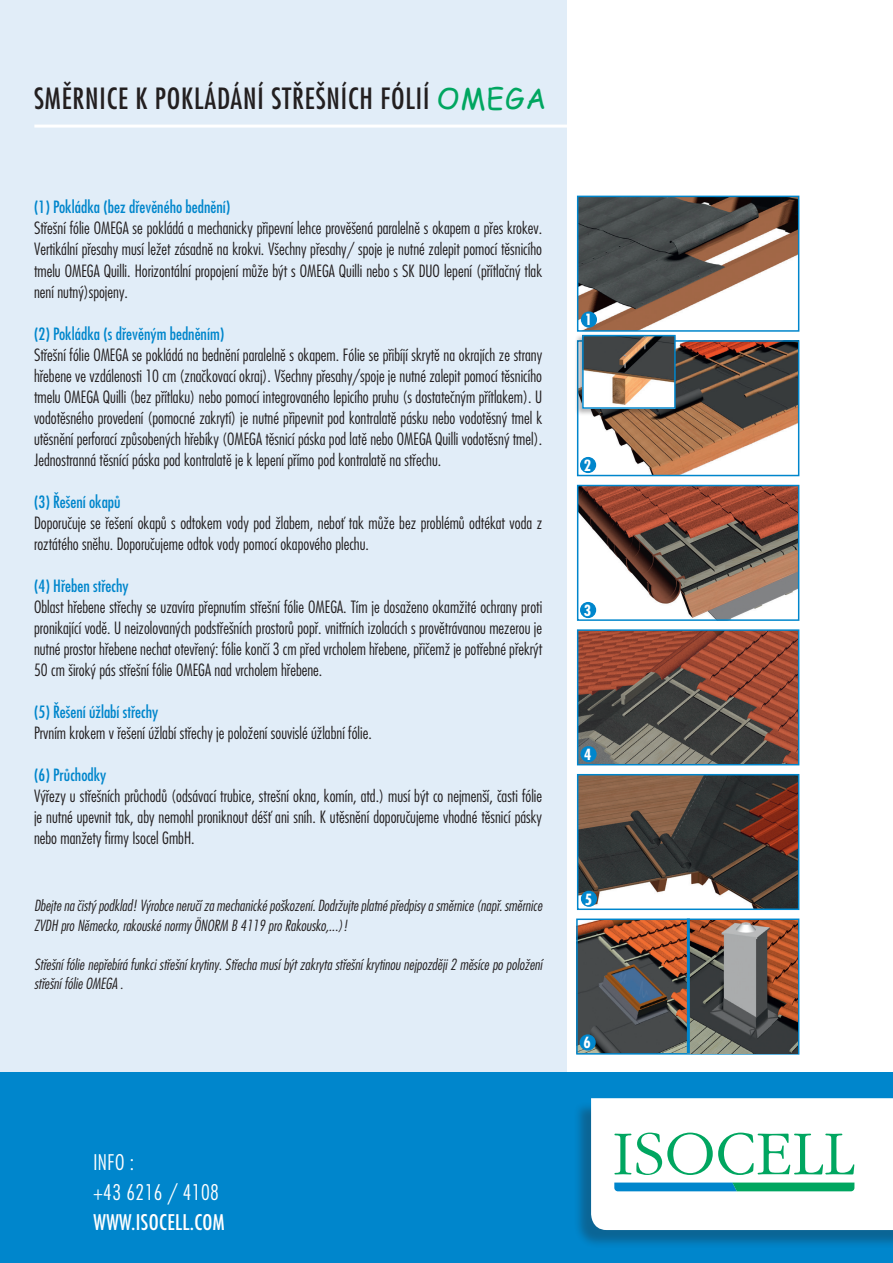
<style>
.page{position:relative;width:893px;height:1263px;background:#fff}
.page>*{position:absolute;margin:0;border:0;box-sizing:border-box;transform-origin:0 0}
.t1{font:500 condensed 28.5px "Futura LT Pro";letter-spacing:.03em;color:#231f20}
.t2{font:300 condensed 21px/30px "Futura LT Pro";letter-spacing:.02em;color:#fff}
.t3{font:500 condensed 21px "Futura LT Pro";letter-spacing:.02em;color:#fff}
.t4{font:300 condensed 16.5px/21px "Futura LT Pro";color:#231f20;text-align:justify}
.t5{font:500 condensed 16.5px "Futura LT Pro";color:#0086cc}
.t6{font:italic 300 condensed 15px/19.5px "Futura LT Pro";color:#231f20}
.t7{font:700 condensed 15px "Futura LT Pro";color:#fff}
.s1{font-family:"Comic Sans MS";font-weight:400;font-stretch:normal;color:#00a660}
</style>
<div class="page">
<div style="left:0;top:0;width:566px;height:1071px;background:#e1edf8"></div>
<hr style="left:34px;top:125px;width:537px;height:3px;background:#fff">
<img style="left:580px;top:199px;width:216px;height:130px">
<div style="left:577px;top:196px;width:222px;height:136px;border:2px solid #0086cc"></div>
<img style="left:580px;top:343px;width:216px;height:130px">
<div style="left:577px;top:340px;width:222px;height:136px;border:2px solid #0086cc"></div>
<img style="left:580px;top:488px;width:216px;height:130px">
<div style="left:577px;top:485px;width:222px;height:136px;border:2px solid #0086cc"></div>
<img style="left:580px;top:632px;width:216px;height:130px">
<div style="left:577px;top:629px;width:222px;height:136px;border:2px solid #0086cc"></div>
<img style="left:580px;top:777px;width:216px;height:130px">
<div style="left:577px;top:774px;width:222px;height:136px;border:2px solid #0086cc"></div>
<img style="left:579px;top:921px;width:108px;height:130px">
<div style="left:576px;top:918px;width:223px;height:136px;border:2px solid #0086cc"></div>
<div style="left:574px;top:333px;width:103px;height:83px;background:#231f20;opacity:.33"></div>
<img style="left:585px;top:338px;width:88px;height:68px">
<div style="left:582px;top:335px;width:94px;height:74px;border:2px solid #0086cc"></div>
<img style="left:690px;top:920px;width:107px;height:133px">
<hr style="left:687px;top:918px;width:3px;height:135px;background:#0086cc">
<div style="left:581px;top:311px;width:16px;height:17px;background:#0086cc;border-radius:50%"></div>
<div style="left:580px;top:457px;width:16px;height:16px;background:#0086cc;border-radius:50%"></div>
<div style="left:580px;top:602px;width:16px;height:16px;background:#0086cc;border-radius:50%"></div>
<div style="left:580px;top:746px;width:17px;height:16px;background:#0086cc;border-radius:50%"></div>
<div style="left:581px;top:891px;width:16px;height:16px;background:#0086cc;border-radius:50%"></div>
<div style="left:580px;top:1034px;width:16px;height:16px;background:#0086cc;border-radius:50%"></div>
<div style="left:0;top:1073px;width:893px;height:190px;background:#0086cc"></div>
<div style="left:573px;top:1101px;width:320px;height:148px;background:#231f20;opacity:.32"></div>
<svg style="left:590px;top:1098px;width:303px;height:132px;background:#dff2ee"></svg>
<h1 class="t1" style="left:34px;top:78px;width:514px">SMĚRNICE K POKLÁDÁNÍ STŘEŠNÍCH FÓLIÍ <span class="s1">OMEGA</span></h1>
<p class="t5" style="left:34px;top:196px;width:198px">(1) Pokládka (bez dřevěného bednění)</p>
<p class="t4" style="left:34px;top:218px;width:510px">Střešní fólie OMEGA se pokládá a mechanicky připevní lehce prověšená paralelně s okapem a přes krokev.<br>Vertikální přesahy musí ležet zásadně na krokvi. Všechny přesahy/ spoje je nutné zalepit pomocí těsnicího tmelu OMEGA Quilli. Horizontální propojení může být s OMEGA Quilli nebo s SK DUO lepení (přítlačný tlak není nutný)spojeny.</p>
<p class="t5" style="left:34px;top:322px;width:192px">(2) Pokládka (s dřevěným bedněním)</p>
<p class="t4" style="left:34px;top:344px;width:510px">Střešní fólie OMEGA se pokládá na bednění paralelně s okapem. Fólie se přibíjí skrytě na okrajích ze strany hřebene ve vzdálenosti 10 cm (značkovací okraj). Všechny přesahy/spoje je nutné zalepit pomocí těsnicího tmelu OMEGA Quilli (bez přítlaku) nebo pomocí integrovaného lepicího pruhu (s dostatečným přítlakem). U vodotěsného provedení (pomocné zakrytí) je nutné připevnit pod kontralatě pásku nebo vodotěsný tmel k utěsnění perforací způsobených hřebíky (OMEGA těsnicí páska pod latě nebo OMEGA Quilli vodotěsný tmel).<br>Jednostranná těsnící páska pod kontralatě je k lepení přímo pod kontralatě na střechu.</p>
<p class="t5" style="left:34px;top:490px;width:88px">(3) Řešení okapů</p>
<p class="t4" style="left:34px;top:512px;width:510px">Doporučuje se řešení okapů s odtokem vody pod žlabem, neboť tak může bez problémů odtékat voda z roztátého sněhu. Doporučujeme odtok vody pomocí okapového plechu.</p>
<p class="t5" style="left:34px;top:574px;width:96px">(4) Hřeben střechy</p>
<p class="t4" style="left:34px;top:596px;width:510px">Oblast hřebene střechy se uzavíra přepnutím střešní fólie OMEGA. Tím je dosaženo okamžité ochrany proti pronikající vodě. U neizolovaných podstřešních prostorů popř. vnitřních izolacích s provětrávanou mezerou je nutné prostor hřebene nechat otevřený: fólie končí 3 cm před vrcholem hřebene, přičemž je potřebné překrýt 50 cm široký pás střešní fólie OMEGA nad vrcholem hřebene.</p>
<p class="t5" style="left:34px;top:700px;width:126px">(5) Řešení úžlabí střechy</p>
<p class="t4" style="left:34px;top:722px;width:339px">Prvním krokem v řešení úžlabí střechy je položení souvislé úžlabní fólie.</p>
<p class="t5" style="left:34px;top:763px;width:74px">(6) Průchodky</p>
<p class="t4" style="left:34px;top:785px;width:510px">Výřezy u střešních průchodů (odsávací trubice, strešní okna, komín, atd.) musí být co nejmenší, časti fólie je nutné upevnit tak, aby nemohl proniknout déšť ani sníh. K utěsnění doporučujeme vhodné těsnicí pásky nebo manžety firmy Isocel GmbH.</p>
<p class="t6" style="left:34px;top:896px;width:510px">Dbejte na čistý podklad! Výrobce neručí za mechanické poškození. Dodržujte platné předpisy a směrnice (např. směrnice<br>ZVDH pro Německo, rakouské normy ÖNORM B 4119 pro Rakousko,...)!</p>
<p class="t6" style="left:34px;top:954px;width:510px">Střešní fólie nepřebírá funkci střešní krytiny. Střecha musí být zakryta střešní krytinou nejpozději 2 měsíce po položení střešní fólie OMEGA .</p>
<p class="t7" style="left:585px;top:310px;width:9px">1</p>
<p class="t7" style="left:584px;top:455px;width:9px">2</p>
<p class="t7" style="left:584px;top:600px;width:9px">3</p>
<p class="t7" style="left:584px;top:744px;width:9px">4</p>
<p class="t7" style="left:585px;top:889px;width:9px">5</p>
<p class="t7" style="left:583px;top:1033px;width:9px">6</p>
<p class="t2" style="left:94px;top:1147px;width:127px">INFO :<br>+43 6216 / 4108</p>
<p class="t3" style="left:94px;top:1208px;width:133px">WWW.ISOCELL.COM</p>
<p class="t2" style="left:126px;top:1177px;width:121px">(0) 216 / 4108</p>
</div>
